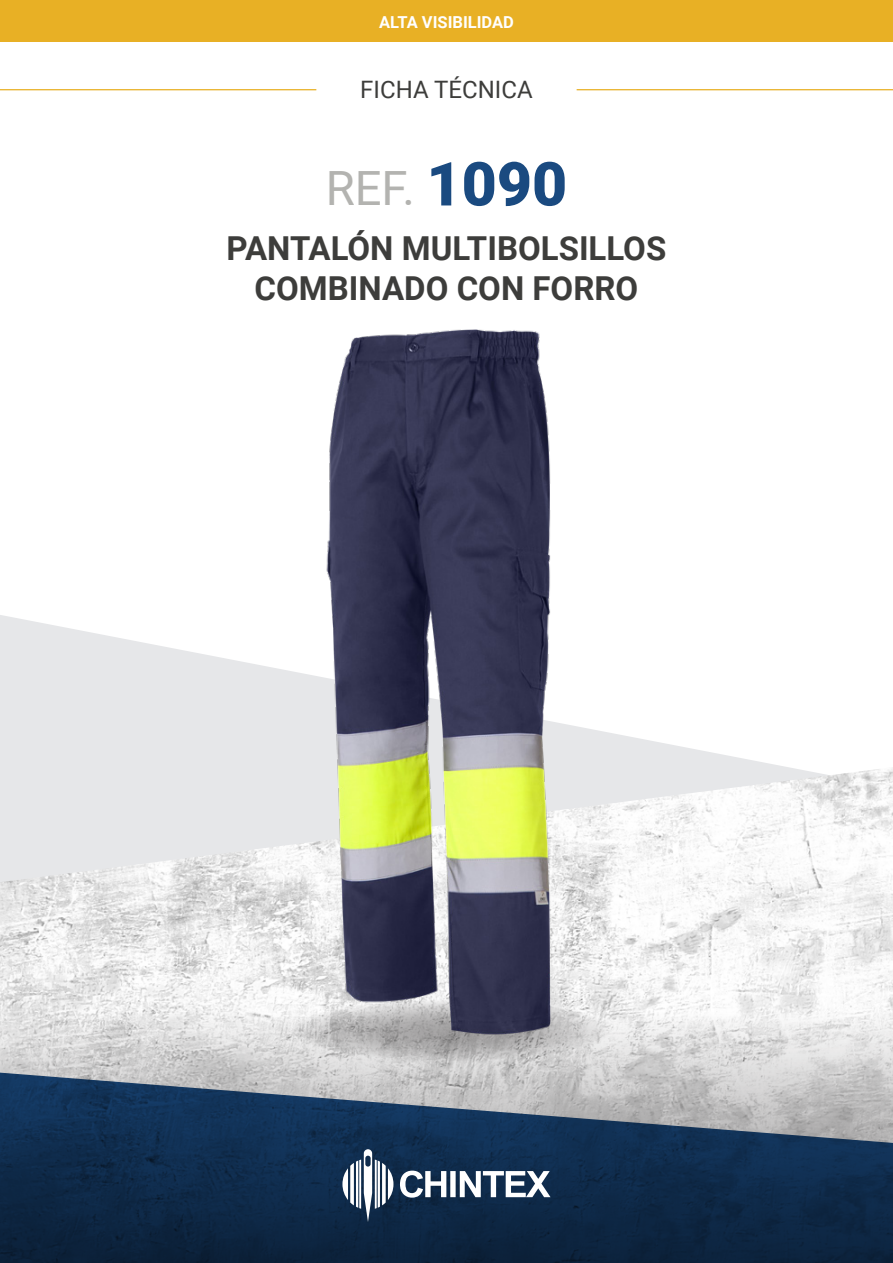
<style>
.page{position:relative;width:893px;height:1263px;background:#fff}
.page>*{position:absolute;margin:0;border:0;box-sizing:border-box;transform-origin:0 0}
.t1{font:47.25px "Roboto";color:#b3b3b0}
.t2{font:700 33px/39.6px "Roboto";color:#3d3d3b;text-align:center}
.t3{font:24px "Roboto";color:#3d3d3b}
.t4{font:700 16.5px "Roboto";color:#fff}
.s1{font-weight:900;font-size:60.75px;color:#1a4a80}
</style>
<div class="page">
<div style="left:0;top:0;width:893px;height:42px;background:#e8b025"></div>
<hr style="left:577px;top:89px;width:316px;height:1px;background:#e8b025">
<hr style="left:0;top:89px;width:316px;height:1px;background:#e8b025">
<svg style="left:0;top:615px;width:775px;height:150px;fill:#e6e7e9"></svg>
<img style="left:0;top:765px;width:893px;height:247px">
<svg style="left:0;top:1012px;width:893px;height:59px;background:#dad9da"></svg>
<svg style="left:0;top:1071px;width:893px;height:192px;background:#324861"></svg>
<svg style="left:342px;top:1149px;width:51px;height:73px"></svg>
<svg style="left:400px;top:1170px;width:150px;height:27px"></svg>
<svg style="left:290px;top:999px;width:322px;height:62px;background:#bab9b9"></svg>
<img style="left:180px;top:329px;width:533px;height:711px">
<p class="t4" style="left:379px;top:10px;width:136px">ALTA VISIBILIDAD</p>
<p class="t3" style="left:360px;top:72px;width:174px">FICHA TÉCNICA</p>
<h1 class="t1" style="left:326px;top:156px;width:243px">REF. <span class="s1">1090</span></h1>
<p class="t2" style="left:227px;top:227px;width:441px">PANTALÓN MULTIBOLSILLOS<br>COMBINADO CON FORRO</p>
</div>
